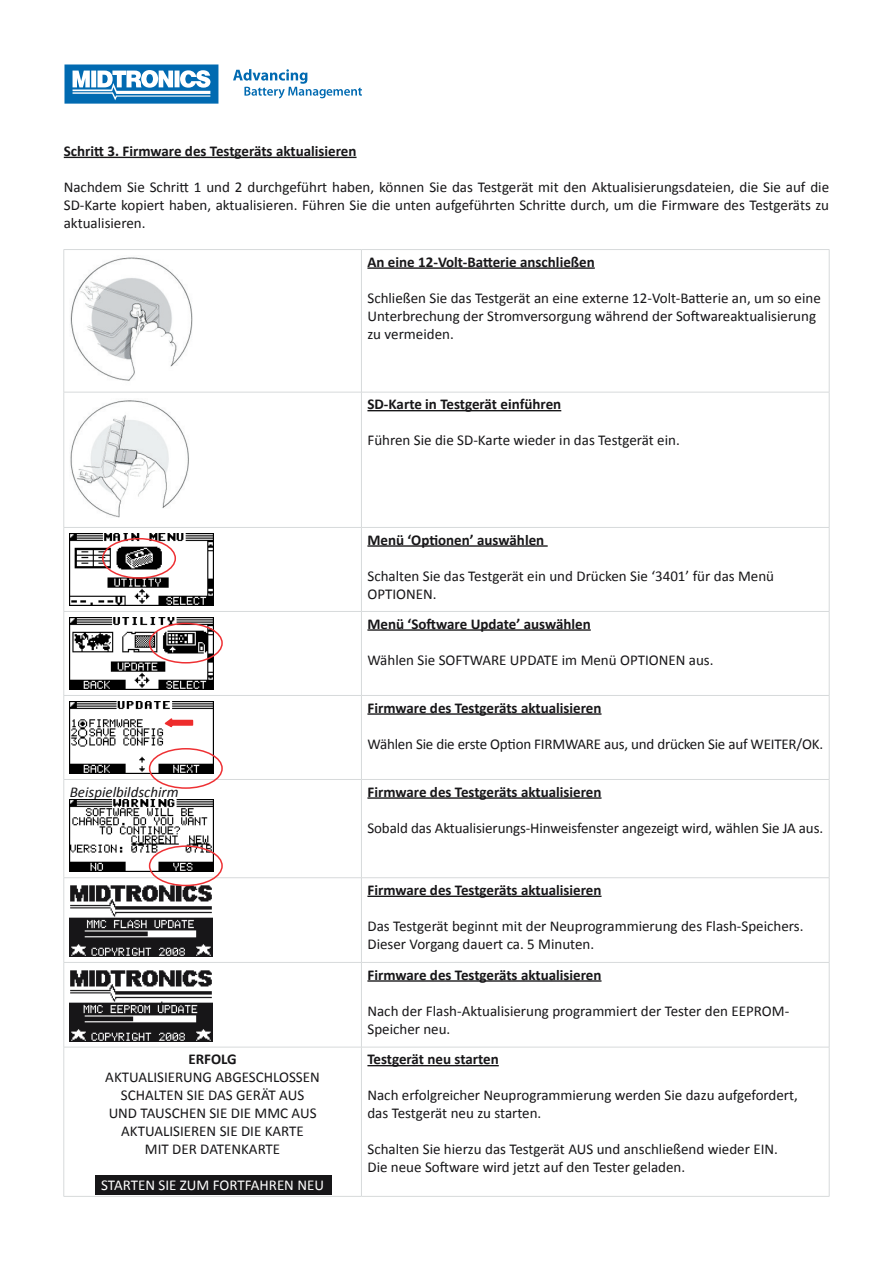
<style>
.page{position:relative;width:893px;height:1263px;background:#fff}
.page>*{position:absolute;margin:0;border:0;box-sizing:border-box;transform-origin:0 0}
.t1{font:15px/18px "Calibri";color:#171618}
.t2{font:700 15px "Calibri";color:#171618}
.t3{font:15px "Calibri";color:#fff}
.t4{font:italic 15px "Calibri";color:#171618}
</style>
<div class="page">
<div style="left:95px;top:1175px;width:236px;height:20px;background:#171618"></div>
<hr style="left:64px;top:157px;width:293px;height:1px;background:#171618">
<hr style="left:64px;top:249px;width:297px;height:1px;background:#d7dadb">
<hr style="left:64px;top:250px;width:1px;height:142px;background:#d7dadb">
<hr style="left:361px;top:249px;width:468px;height:1px;background:#d7dadb">
<hr style="left:361px;top:250px;width:1px;height:142px;background:#d7dadb">
<hr style="left:829px;top:250px;width:1px;height:142px;background:#d7dadb">
<hr style="left:64px;top:392px;width:297px;height:1px;background:#d7dadb">
<hr style="left:64px;top:392px;width:1px;height:135px;background:#d7dadb">
<hr style="left:361px;top:392px;width:468px;height:1px;background:#d7dadb">
<hr style="left:361px;top:392px;width:1px;height:135px;background:#d7dadb">
<hr style="left:829px;top:392px;width:1px;height:135px;background:#d7dadb">
<hr style="left:64px;top:527px;width:297px;height:1px;background:#d7dadb">
<hr style="left:64px;top:528px;width:1px;height:83px;background:#d7dadb">
<hr style="left:361px;top:527px;width:468px;height:1px;background:#d7dadb">
<hr style="left:361px;top:528px;width:1px;height:83px;background:#d7dadb">
<hr style="left:829px;top:528px;width:1px;height:83px;background:#d7dadb">
<hr style="left:64px;top:611px;width:297px;height:1px;background:#d7dadb">
<hr style="left:64px;top:612px;width:1px;height:83px;background:#d7dadb">
<hr style="left:361px;top:611px;width:468px;height:1px;background:#d7dadb">
<hr style="left:361px;top:612px;width:1px;height:83px;background:#d7dadb">
<hr style="left:829px;top:612px;width:1px;height:83px;background:#d7dadb">
<hr style="left:64px;top:695px;width:297px;height:1px;background:#d7dadb">
<hr style="left:64px;top:696px;width:1px;height:83px;background:#d7dadb">
<hr style="left:361px;top:695px;width:468px;height:1px;background:#d7dadb">
<hr style="left:361px;top:696px;width:1px;height:83px;background:#d7dadb">
<hr style="left:829px;top:696px;width:1px;height:83px;background:#d7dadb">
<hr style="left:64px;top:779px;width:297px;height:1px;background:#d7dadb">
<hr style="left:64px;top:780px;width:1px;height:97px;background:#d7dadb">
<hr style="left:361px;top:779px;width:468px;height:1px;background:#d7dadb">
<hr style="left:361px;top:780px;width:1px;height:97px;background:#d7dadb">
<hr style="left:829px;top:780px;width:1px;height:97px;background:#d7dadb">
<hr style="left:64px;top:877px;width:297px;height:1px;background:#d7dadb">
<hr style="left:64px;top:878px;width:1px;height:84px;background:#d7dadb">
<hr style="left:361px;top:877px;width:468px;height:1px;background:#d7dadb">
<hr style="left:361px;top:878px;width:1px;height:84px;background:#d7dadb">
<hr style="left:829px;top:878px;width:1px;height:84px;background:#d7dadb">
<hr style="left:64px;top:962px;width:297px;height:1px;background:#d7dadb">
<hr style="left:64px;top:962px;width:1px;height:85px;background:#d7dadb">
<hr style="left:361px;top:962px;width:468px;height:1px;background:#d7dadb">
<hr style="left:361px;top:962px;width:1px;height:85px;background:#d7dadb">
<hr style="left:829px;top:962px;width:1px;height:85px;background:#d7dadb">
<hr style="left:64px;top:1047px;width:297px;height:1px;background:#d7dadb">
<hr style="left:64px;top:1047px;width:1px;height:149px;background:#d7dadb">
<hr style="left:361px;top:1047px;width:468px;height:1px;background:#d7dadb">
<hr style="left:361px;top:1047px;width:1px;height:149px;background:#d7dadb">
<hr style="left:829px;top:1047px;width:1px;height:149px;background:#d7dadb">
<hr style="left:64px;top:1196px;width:297px;height:1px;background:#d7dadb">
<hr style="left:361px;top:1196px;width:468px;height:1px;background:#d7dadb">
<img style="left:70px;top:257px;width:122px;height:124px">
<hr style="left:367px;top:267px;width:228px;height:2px;background:#171618">
<img style="left:70px;top:400px;width:119px;height:118px">
<hr style="left:367px;top:410px;width:194px;height:1px;background:#171618">
<img style="left:70px;top:533px;width:144px;height:72px">
<hr style="left:367px;top:545px;width:181px;height:2px;background:#171618">
<img style="left:70px;top:617px;width:144px;height:72px">
<hr style="left:367px;top:629px;width:224px;height:2px;background:#171618">
<img style="left:70px;top:701px;width:144px;height:72px">
<hr style="left:367px;top:713px;width:234px;height:2px;background:#171618">
<img style="left:70px;top:800px;width:144px;height:72px">
<hr style="left:367px;top:797px;width:234px;height:2px;background:#171618">
<img style="left:70px;top:884px;width:142px;height:72px">
<hr style="left:367px;top:896px;width:234px;height:1px;background:#171618">
<img style="left:70px;top:970px;width:142px;height:71px">
<hr style="left:367px;top:980px;width:234px;height:2px;background:#171618">
<hr style="left:367px;top:1065px;width:132px;height:1px;background:#171618">
<svg style="left:64px;top:64px;width:155px;height:40px"></svg>
<svg style="left:233px;top:69px;width:129px;height:29px"></svg>
<div style="left:102px;top:538px;width:74px;height:41px;border:2px solid #ee3033;border-radius:50%"></div>
<div style="left:149px;top:623px;width:74px;height:40px;border:2px solid #ee3033;border-radius:50%"></div>
<div style="left:149px;top:748px;width:74px;height:41px;border:2px solid #ee3033;border-radius:50%"></div>
<div style="left:149px;top:845px;width:74px;height:41px;border:2px solid #ee3033;border-radius:50%"></div>
<svg style="left:163px;top:717px;width:31px;height:11px"></svg>
<p class="t2" style="left:64px;top:142px;width:294px">Schritt 3. Firmware des Testgeräts aktualisieren</p>
<p class="t1" style="left:64px;top:177px;width:767px;text-align:justify">Nachdem Sie Schritt 1 und 2 durchgeführt haben, können Sie das Testgerät mit den Aktualisierungsdateien, die Sie auf die SD-Karte kopiert haben, aktualisieren. Führen Sie die unten aufgeführten Schritte durch, um die Firmware des Testgeräts zu aktualisieren.</p>
<p class="t2" style="left:367px;top:252px;width:229px">An eine 12-Volt-Batterie anschließen</p>
<p class="t1" style="left:367px;top:288px;width:455px">Schließen Sie das Testgerät an eine externe 12-Volt-Batterie an, um so eine<br>Unterbrechung der Stromversorgung während der Softwareaktualisierung zu vermeiden.</p>
<p class="t2" style="left:367px;top:395px;width:195px">SD-Karte in Testgerät einführen</p>
<p class="t1" style="left:367px;top:431px;width:314px">Führen Sie die SD-Karte wieder in das Testgerät ein.</p>
<p class="t2" style="left:367px;top:530px;width:178px">Menü ‘Optionen’ auswählen</p>
<p class="t1" style="left:367px;top:566px;width:408px">Schalten Sie das Testgerät ein und Drücken Sie ‘3401’ für das Menü<br>OPTIONEN.</p>
<p class="t2" style="left:367px;top:614px;width:225px">Menü ‘Software Update’ auswählen</p>
<p class="t1" style="left:367px;top:650px;width:348px">Wählen Sie SOFTWARE UPDATE im Menü OPTIONEN aus.</p>
<p class="t2" style="left:367px;top:698px;width:236px">Firmware des Testgeräts aktualisieren</p>
<p class="t1" style="left:367px;top:734px;width:457px">Wählen Sie die erste Option FIRMWARE aus, und drücken Sie auf WEITER/OK.</p>
<p class="t4" style="left:70px;top:782px;width:110px">Beispielbildschirm</p>
<p class="t2" style="left:367px;top:782px;width:236px">Firmware des Testgeräts aktualisieren</p>
<p class="t1" style="left:367px;top:818px;width:457px">Sobald das Aktualisierungs-Hinweisfenster angezeigt wird, wählen Sie JA aus.</p>
<p class="t2" style="left:188px;top:1050px;width:50px">ERFOLG</p>
<p class="t1" style="left:105px;top:1068px;width:216px">AKTUALISIERUNG ABGESCHLOSSEN</p>
<p class="t1" style="left:121px;top:1086px;width:185px">SCHALTEN SIE DAS GERÄT AUS</p>
<p class="t1" style="left:109px;top:1104px;width:209px">UND TAUSCHEN SIE DIE MMC AUS</p>
<p class="t1" style="left:121px;top:1122px;width:184px">AKTUALISIEREN SIE DIE KARTE</p>
<p class="t1" style="left:145px;top:1140px;width:137px">MIT DER DATENKARTE</p>
<p class="t3" style="left:101px;top:1176px;width:224px">STARTEN SIE ZUM FORTFAHREN NEU</p>
<p class="t2" style="left:367px;top:881px;width:236px">Firmware des Testgeräts aktualisieren</p>
<p class="t1" style="left:367px;top:916px;width:438px">Das Testgerät beginnt mit der Neuprogrammierung des Flash-Speichers.<br>Dieser Vorgang dauert ca. 5 Minuten.</p>
<p class="t2" style="left:367px;top:965px;width:236px">Firmware des Testgeräts aktualisieren</p>
<p class="t1" style="left:367px;top:1001px;width:423px">Nach der Flash-Aktualisierung programmiert der Tester den EEPROM-<br>Speicher neu.</p>
<p class="t2" style="left:367px;top:1050px;width:133px">Testgerät neu starten</p>
<p class="t1" style="left:367px;top:1086px;width:432px">Nach erfolgreicher Neuprogrammierung werden Sie dazu aufgefordert, das Testgerät neu zu starten.</p>
<p class="t1" style="left:367px;top:1140px;width:412px">Schalten Sie hierzu das Testgerät AUS und anschließend wieder EIN.<br>Die neue Software wird jetzt auf den Tester geladen.</p>
</div>
